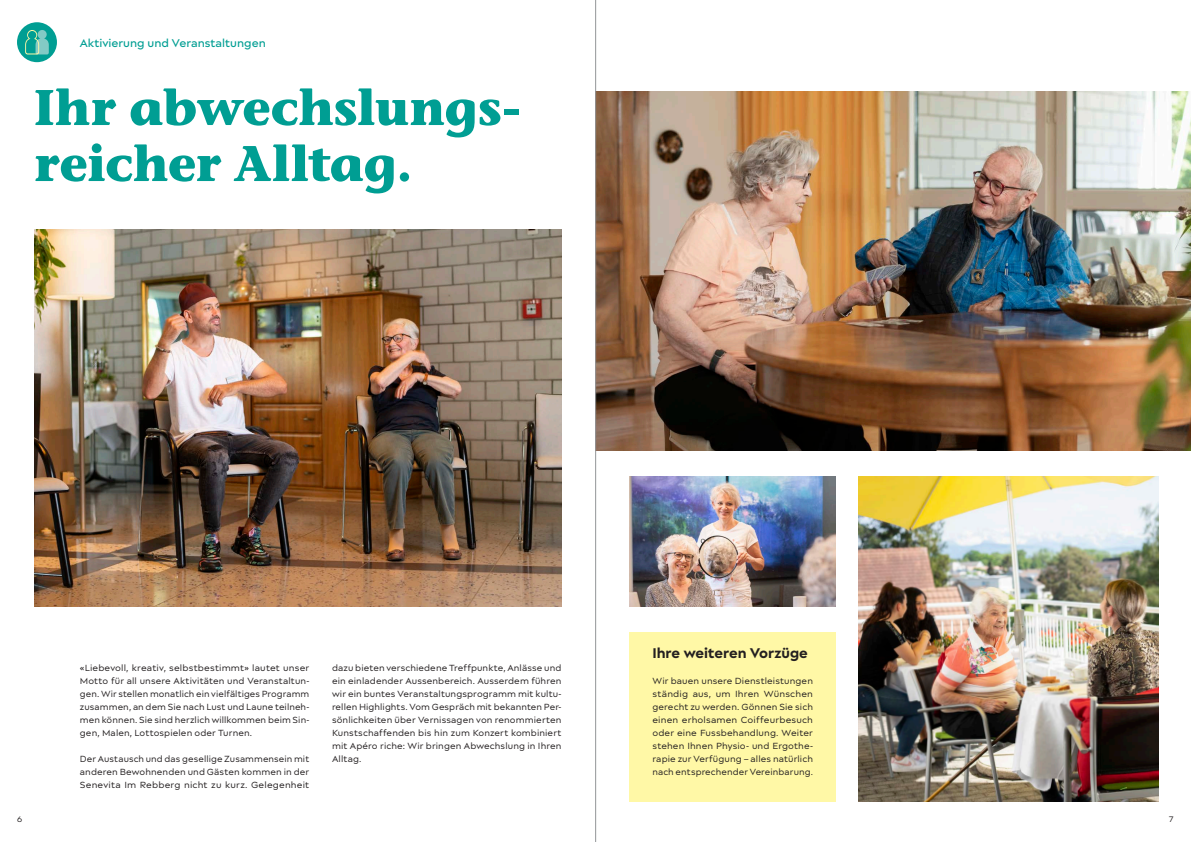
<style>
.page{position:relative;width:1191px;height:842px;background:#fff}
.page>*{position:absolute;margin:0;border:0;box-sizing:border-box;transform-origin:0 0}
.t1{font:700 50px/56px "Stone Informal ITC Pro";letter-spacing:-.01em;color:#009e93}
.Untertitel_2{font:700 15px "Matteo";color:#231f20}
.t2{font:500 12px "Matteo";color:#009e93}
.Lauftext_Block{font:9.5px/13px "Matteo";letter-spacing:.01em;color:#231f20;text-align:justify}
.t3{font:8.5px "Matteo";color:#231f20}
</style>
<div class="page">
<img style="left:34px;top:229px;width:527px;height:377px">
<img style="left:596px;top:91px;width:595px;height:359px">
<div style="left:17px;top:22px;width:40px;height:40px;background:#009e93;border-radius:50%"></div>
<svg style="left:25px;top:30px;width:24px;height:24px"></svg>
<div style="left:629px;top:632px;width:207px;height:169px;background:#fff8a6"></div>
<img style="left:859px;top:476px;width:299px;height:325px">
<img style="left:629px;top:476px;width:207px;height:130px">
<hr style="left:595px;top:0;width:1px;height:842px;background:#939598">
<p class="t2" style="left:80px;top:36px;width:187px">Aktivierung und Veranstaltungen</p>
<p class="t1" style="left:34px;top:80px;width:487px">Ihr abwechslungs&shy;reicher Alltag.</p>
<p class="Lauftext_Block" style="left:80px;top:661px;width:231px">«Liebevoll, kreativ, selbstbestimmt» lautet unser Motto für all unsere Aktivitäten und Veranstaltun&shy;gen. Wir stellen monatlich ein vielfältiges Programm zusammen, an dem Sie nach Lust und Laune teilneh&shy;men können. Sie sind herzlich willkommen beim Sin&shy;gen, Malen, Lottospielen oder Turnen.</p>
<p class="Lauftext_Block" style="left:80px;top:752px;width:231px">Der Austausch und das gesellige Zusammensein mit anderen Bewohnenden und Gästen kommen in der Senevita Im Rebberg nicht zu kurz. Gelegenheit</p>
<p class="Lauftext_Block" style="left:332px;top:661px;width:231px">dazu bieten verschiedene Treffpunkte, Anlässe und ein einladender Aussenbereich. Ausserdem führen wir ein buntes Veranstaltungsprogramm mit kultu&shy;rellen Highlights. Vom Gespräch mit bekannten Per&shy;sönlichkeiten über Vernissagen von renommierten Kunstschaffenden bis hin zum Konzert kombiniert mit Apéro riche: Wir bringen Abwechslung in Ihren Alltag.</p>
<p class="Untertitel_2" style="left:652px;top:644px;width:157px">Ihre weiteren Vorzüge</p>
<p class="Lauftext_Block" style="left:652px;top:674px;width:162px">Wir bauen unsere Dienstleistungen ständig aus, um Ihren Wünschen gerecht zu werden. Gönnen Sie sich einen erholsamen Coiffeurbesuch oder eine Fussbehandlung. Weiter stehen Ihnen Physio- und Ergothe&shy;rapie zur Verfügung – alles natürlich nach entsprechender Vereinbarung.</p>
<p class="t3" style="left:17px;top:814px;width:7px">6</p>
<p class="t3" style="left:1168px;top:814px;width:7px">7</p>
</div>
